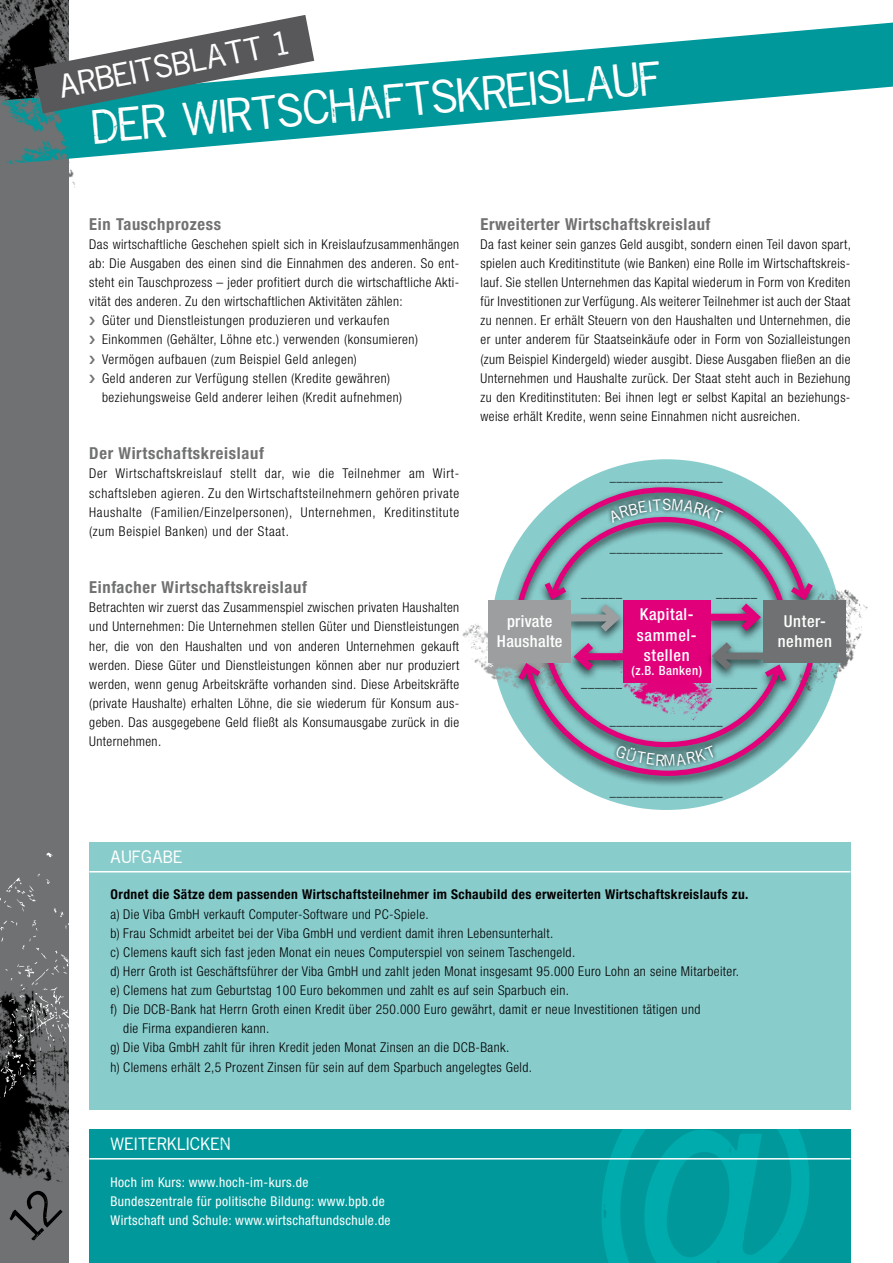
<style>
.page{position:relative;width:893px;height:1263px;background:#fff}
.page>*{position:absolute;margin:0;border:0;box-sizing:border-box;transform-origin:0 0}
.t1{font:36px "Reprise Stamp";color:#fff}
.t2{font:25.2px "Reprise Stamp";color:#fff}
.t3{font:700 condensed 16.5px "Helvetica Neue LT Std";letter-spacing:.04em;color:#707172}
.t4{font:500 condensed 16.5px/20.1px "Helvetica Neue LT Std";letter-spacing:.04em;color:#fff;text-align:center}
.t5{font:500 condensed 16.5px/20.1px "Helvetica Neue LT Std";letter-spacing:.02em;color:#fff;text-align:center}
.t6{font:300 condensed 13.5px/19.2px "Helvetica Neue LT Std";letter-spacing:.03em;color:#000;text-align:justify}
.t7{font:condensed 13.5px/19.2px "Helvetica Neue LT Std";letter-spacing:.03em;color:#fff}
.t8{font:700 condensed 13.5px "Helvetica Neue LT Std";letter-spacing:.03em;color:#000}
.t9{font:13.5px "Reprise Stamp";letter-spacing:.08em;color:#fff}
.t10{font:500 condensed 12.75px "Helvetica Neue LT Std";color:#000}
.t11{font:500 condensed 12.75px "Helvetica Neue LT Std";letter-spacing:.04em;color:#fff}
.t12{font:500 condensed 12.3px "Helvetica Neue LT Std";color:#000}
</style>
<div class="page">
<div style="left:0;top:0;width:68px;height:1263px;background:#707172"></div>
<img style="left:0;top:1098px;width:68px;height:84px">
<svg style="left:0;top:872px;width:69px;height:226px"></svg>
<svg style="left:46px;top:853px;width:7px;height:5px"></svg>
<img style="left:0;top:0;width:68px;height:23px">
<div style="left:89px;top:1129px;width:761px;height:134px;background:#00989a"></div>
<hr style="left:89px;top:1158px;width:761px;height:1px;background:#fff">
<svg style="left:0;top:23px;width:893px;height:134px;fill:#00989a"></svg>
<img style="left:0;top:56px;width:88px;height:147px">
<svg style="left:34px;top:15px;width:280px;height:99px"></svg>
<div style="left:89px;top:842px;width:761px;height:268px;background:#89cccc"></div>
<hr style="left:89px;top:871px;width:761px;height:1px;background:#fff">
<div style="left:491px;top:459px;width:351px;height:351px;background:#89cccc;border-radius:50%"></div>
<img style="left:819px;top:576px;width:49px;height:130px">
<img style="left:462px;top:591px;width:48px;height:123px">
<div style="left:510px;top:483px;width:309px;height:130px;background:#000;opacity:.75"></div>
<div style="left:510px;top:658px;width:309px;height:129px;background:#000;opacity:.75"></div>
<div style="left:763px;top:600px;width:83px;height:63px;background:#707172"></div>
<div style="left:488px;top:600px;width:83px;height:63px;background:#9c9e9f"></div>
<svg style="left:514px;top:485px;width:304px;height:293px"></svg>
<h2 class="t2" style="left:56px;top:68px;width:233px;rotate:-11deg">ARBEITSBLATT 1</h2>
<h1 class="t1" style="left:90px;top:101px;width:572px;rotate:-5deg">DER WIRTSCHAFTSKREISLAUF</h1>
<p class="t3" style="left:89px;top:214px;width:133px">Ein Tauschprozess</p>
<p class="t6" style="left:89px;top:234px;width:371px">Das wirtschaftliche Geschehen spielt sich in Kreislaufzusammenhängen</p>
<p class="t6" style="left:89px;top:253px;width:371px">ab: Die Ausgaben des einen sind die Einnahmen des anderen. So ent-</p>
<p class="t6" style="left:89px;top:273px;width:371px">steht ein Tauschprozess – jeder profitiert durch die wirtschaftliche Akti-</p>
<p class="t6" style="left:89px;top:292px;width:315px">vität des anderen. Zu den wirtschaftlichen Aktivitäten zählen:</p>
<p class="t6" style="left:102px;top:311px;width:289px">Güter und Dienstleistungen produzieren und verkaufen</p>
<p class="t6" style="left:102px;top:330px;width:318px">Einkommen (Gehälter, Löhne etc.) verwenden (konsumieren)</p>
<p class="t6" style="left:102px;top:349px;width:256px">Vermögen aufbauen (zum Beispiel Geld anlegen)</p>
<p class="t6" style="left:102px;top:368px;width:290px">Geld anderen zur Verfügung stellen (Kredite gewähren)</p>
<p class="t6" style="left:102px;top:387px;width:302px">beziehungsweise Geld anderer leihen (Kredit aufnehmen)</p>
<p class="t3" style="left:89px;top:443px;width:176px">Der Wirtschaftskreislauf</p>
<p class="t6" style="left:89px;top:464px;width:371px">Der Wirtschaftskreislauf stellt dar, wie die Teilnehmer am Wirt&shy;schaftsleben agieren. Zu den Wirtschaftsteilnehmern gehören private Haushalte (Familien/Einzelpersonen), Unternehmen, Kreditinstitute (zum Beispiel Banken) und der Staat.</p>
<p class="t3" style="left:89px;top:577px;width:219px">Einfacher Wirtschaftskreislauf</p>
<p class="t6" style="left:89px;top:598px;width:371px">Betrachten wir zuerst das Zusammenspiel zwischen privaten Haushalten und Unternehmen: Die Unternehmen stellen Güter und Dienstleistungen her, die von den Haushalten und von anderen Unternehmen gekauft werden. Diese Güter und Dienstleistungen können aber nur produziert werden, wenn genug Arbeitskräfte vorhanden sind. Diese Arbeitskräfte (private Haushalte) erhalten Löhne, die sie wiederum für Konsum aus&shy;geben. Das ausgegebene Geld fließt als Konsumausgabe zurück in die Unternehmen.</p>
<p class="t3" style="left:480px;top:214px;width:231px">Erweiterter Wirtschaftskreislauf</p>
<p class="t6" style="left:480px;top:234px;width:372px">Da fast keiner sein ganzes Geld ausgibt, sondern einen Teil davon spart, spielen auch Kreditinstitute (wie Banken) eine Rolle im Wirtschaftskreis&shy;lauf. Sie stellen Unternehmen das Kapital wiederum in Form von Krediten für Investitionen zur Verfügung. Als weiterer Teilnehmer ist auch der Staat zu nennen. Er erhält Steuern von den Haushalten und Unternehmen, die er unter anderem für Staatseinkäufe oder in Form von Sozialleistungen (zum Beispiel Kindergeld) wieder ausgibt. Diese Ausgaben fließen an die Unternehmen und Haushalte zurück. Der Staat steht auch in Beziehung zu den Kreditinstituten: Bei ihnen legt er selbst Kapital an beziehungs&shy;weise erhält Kredite, wenn seine Einnahmen nicht ausreichen.</p>
<p class="t12" style="left:610px;top:470px;width:114px">_________________</p>
<p class="t12" style="left:610px;top:541px;width:114px">_________________</p>
<p class="t5" style="left:497px;top:611px;width:67px">private<br>Haushalte</p>
<p class="t10" style="left:581px;top:585px;width:42px">______</p>
<p class="t10" style="left:716px;top:585px;width:42px">______</p>
<p class="t4" style="left:637px;top:604px;width:61px">Kapital&shy;sammel&shy;stellen</p>
<p class="t11" style="left:631px;top:663px;width:72px">(z.B. Banken)</p>
<p class="t10" style="left:581px;top:674px;width:42px">______</p>
<p class="t10" style="left:716px;top:674px;width:42px">______</p>
<p class="t12" style="left:610px;top:714px;width:114px">_________________</p>
<p class="t4" style="left:778px;top:611px;width:56px">Unter&shy;nehmen</p>
<p class="t12" style="left:610px;top:785px;width:114px">_________________</p>
<p class="t9" style="left:111px;top:847px;width:73px">AUFGABE</p>
<p class="t8" style="left:111px;top:886px;width:639px">Ordnet die Sätze dem passenden Wirtschaftsteilnehmer im Schaubild des erweiterten Wirtschaftskreislaufs zu.</p>
<p class="t6" style="left:111px;top:904px;width:320px">a) Die Viba GmbH verkauft Computer-Software und PC-Spiele.</p>
<p class="t6" style="left:111px;top:923px;width:444px">b) Frau Schmidt arbeitet bei der Viba GmbH und verdient damit ihren Lebensunterhalt.</p>
<p class="t6" style="left:111px;top:942px;width:466px">c) Clemens kauft sich fast jeden Monat ein neues Computerspiel von seinem Taschengeld.</p>
<p class="t6" style="left:111px;top:961px;width:630px">d) Herr Groth ist Geschäftsführer der Viba GmbH und zahlt jeden Monat insgesamt 95.000 Euro Lohn an seine Mitarbeiter.</p>
<p class="t6" style="left:111px;top:980px;width:460px">e) Clemens hat zum Geburtstag 100 Euro bekommen und zahlt es auf sein Sparbuch ein.</p>
<p class="t6" style="left:111px;top:1000px;width:591px">f) Die DCB-Bank hat Herrn Groth einen Kredit über 250.000 Euro gewährt, damit er neue Investitionen tätigen und</p>
<p class="t6" style="left:123px;top:1019px;width:148px">die Firma expandieren kann.</p>
<p class="t6" style="left:111px;top:1038px;width:400px">g) Die Viba GmbH zahlt für ihren Kredit jeden Monat Zinsen an die DCB-Bank.</p>
<p class="t6" style="left:111px;top:1057px;width:423px">h) Clemens erhält 2,5 Prozent Zinsen für sein auf dem Sparbuch angelegtes Geld.</p>
<p class="t9" style="left:111px;top:1134px;width:121px">WEITERKLICKEN</p>
<p class="t7" style="left:111px;top:1172px;width:282px">Hoch im Kurs: www.hoch-im-kurs.de<br>Bundeszentrale für politische Bildung: www.bpb.de<br>Wirtschaft und Schule: www.wirtschaftundschule.de</p>
</div>
